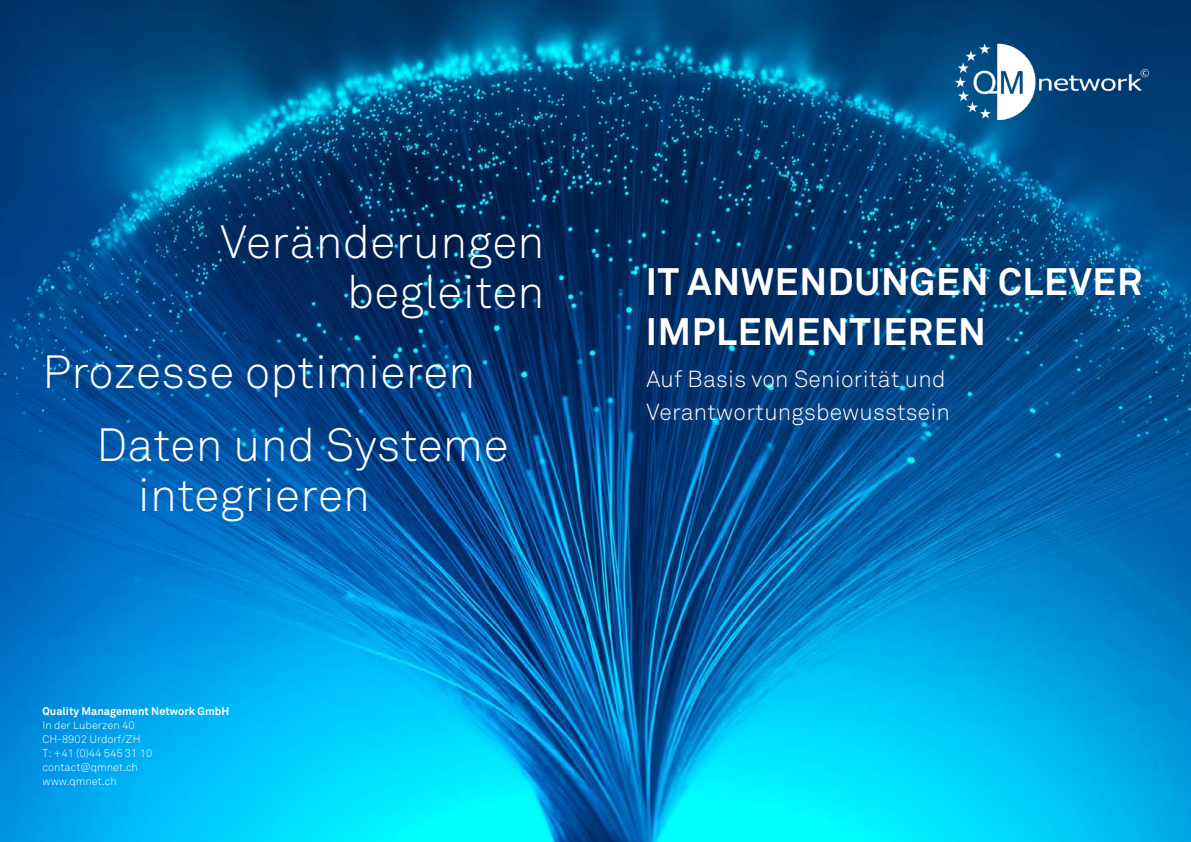
<style>
.page{position:relative;width:1191px;height:842px;background:#fff}
.page>*{position:absolute;margin:0;border:0;box-sizing:border-box;transform-origin:0 0}
.t1{font:300 46px/50px "Akkurat";letter-spacing:.01em;color:#fff;text-align:right}
.t2{font:700 37.9px/50.1px "Akkurat";letter-spacing:.02em;color:#fff}
.t3{font:300 23px/33px "Akkurat";letter-spacing:.01em;color:#fff}
.t4{font:300 11px/14px "Akkurat";color:#fff}
.t5{font:700 11px "Akkurat";color:#fff}
</style>
<div class="page">
<img style="left:0;top:0;width:1191px;height:842px">
<div style="left:637px;top:360px;width:321px;height:75px;background:#335ba5;opacity:.75"></div>
<img style="left:952px;top:40px;width:200px;height:80px">
<h1 class="t1" style="left:221px;top:218px;width:325px">Veränderungen begleiten</h1>
<h1 class="t1" style="left:96px;top:337px;width:413px;line-height:73px;text-align:left;text-indent:-54px">Prozesse optimieren<br>Daten und Systeme</h1>
<h1 class="t1" style="left:138px;top:471px;width:234px">integrieren</h1>
<p class="t5" style="left:43px;top:705px;width:188px">Quality Management Network GmbH</p>
<p class="t4" style="left:43px;top:719px;width:111px">In der Luberzen 40<br>CH-8902 Urdorf/ZH<br>T: +41 (0)44 545 31 10 contact@qmnet.ch www.qmnet.ch</p>
<h2 class="t2" style="left:646px;top:257px;width:498px">IT ANWENDUNGEN CLEVER<br>IMPLEMENTIEREN</h2>
<h3 class="t3" style="left:646px;top:362px;width:305px">Auf Basis von Seniorität und<br>Verantwortungsbewusstsein</h3>
</div>
